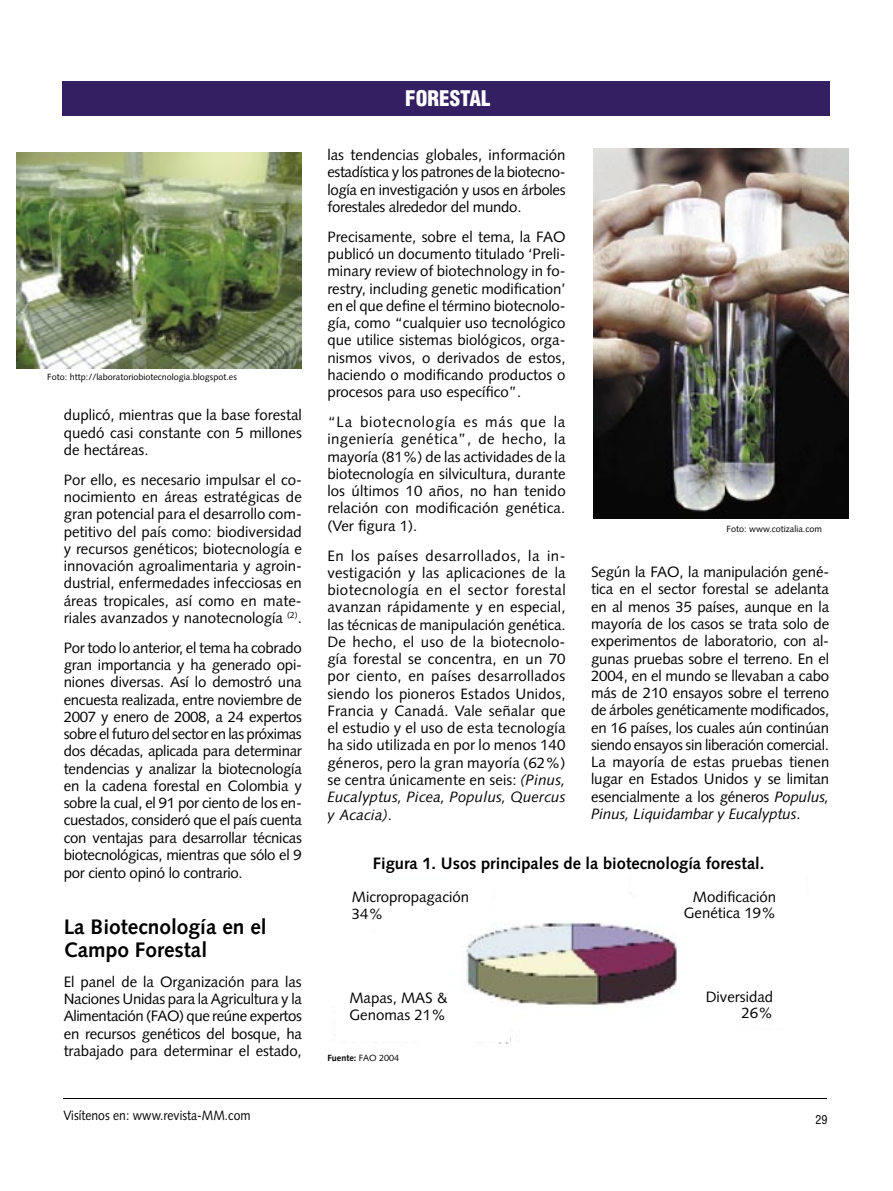
<style>
.page{position:relative;width:893px;height:1191px;background:#fff}
.page>*{position:absolute;margin:0;border:0;box-sizing:border-box;transform-origin:0 0}
.t1{font:700 21px/22.5px "Syntax";color:#000}
.t2{font:900 condensed 21px "Helvetica";color:#fff}
.t3{font:700 16.5px "Syntax";color:#000}
.t4{font:15px/17.2px "Syntax";color:#000;text-align:justify}
.t5{font:13.5px "Syntax";color:#000;scale:.9 1}
.t6{font:condensed 12px "Helvetica";color:#000}
.t7{font:9px "Syntax";color:#000}
.t8{font:700 9px "Syntax";color:#000}
.s1{font-style:italic}
.s2{font-weight:400}
</style>
<div class="page">
<hr style="left:63px;top:1098px;width:764px;height:1px;background:#000">
<div style="left:63px;top:81px;width:767px;height:35px;background:#331f62"></div>
<img style="left:16px;top:152px;width:285px;height:216px">
<img style="left:594px;top:149px;width:255px;height:369px">
<img style="left:335px;top:922px;width:342px;height:121px">
<div style="left:339px;top:881px;width:152px;height:46px;background:#fff"></div>
<svg style="left:630px;top:895px;width:47px;height:51px"></svg>
<svg style="left:336px;top:992px;width:175px;height:50px"></svg>
<p class="t7" style="left:47px;top:372px;width:191px">Foto: http://laboratoriobiotecnologia.blogspot.es</p>
<p class="t4" style="left:64px;top:406px;width:240px">duplicó, mientras que la base forestal quedó casi constante con 5 millones de hectáreas.</p>
<p class="t4" style="left:64px;top:471px;width:240px">Por ello, es necesario impulsar el co&shy;nocimiento en áreas estratégicas de gran potencial para el desarrollo com&shy;petitivo del país como: biodiversidad y recursos genéticos; biotecnología e innovación agroalimentaria y agroin&shy;dustrial, enfermedades infecciosas en áreas tropicales, así como en mate&shy;riales avanzados y nanotecnología <sup>(2)</sup>.</p>
<p class="t4" style="left:64px;top:639px;width:240px">Por todo lo anterior, el tema ha cobrado gran importancia y ha generado opi&shy;niones diversas. Así lo demostró una encuesta realizada, entre noviembre de 2007 y enero de 2008, a 24 expertos sobre el futuro del sector en las próximas dos décadas, aplicada para determinar tendencias y analizar la biotecnología en la cadena forestal en Colombia y sobre la cual, el 91 por ciento de los en&shy;cuestados, consideró que el país cuenta con ventajas para desarrollar técnicas biotecnológicas, mientras que sólo el 9 por ciento opinó lo contrario.</p>
<h1 class="t1" style="left:64px;top:916px;width:205px">La Biotecnología en el<br>Campo Forestal</h1>
<p class="t4" style="left:64px;top:973px;width:240px">El panel de la Organización para las Naciones Unidas para la Agricultura y la Alimentación (FAO) que reúne expertos en recursos genéticos del bosque, ha trabajado para determinar el estado,</p>
<h1 class="t2" style="left:405px;top:85px;width:87px">FORESTAL</h1>
<p class="t4" style="left:327px;top:146px;width:240px">las tendencias globales, información estadística y los patrones de la biotecno&shy;logía en investigación y usos en árboles forestales alrededor del mundo.</p>
<p class="t4" style="left:327px;top:228px;width:240px">Precisamente, sobre el tema, la FAO publicó un documento titulado ‘Preli&shy;minary review of biotechnology in fo&shy;restry, including genetic modification’ en el que define el término biotecnolo&shy;gía, como “cualquier uso tecnológico que utilice sistemas biológicos, orga&shy;nismos vivos, o derivados de estos, haciendo o modificando productos o procesos para uso específico”.</p>
<p class="t4" style="left:327px;top:413px;width:240px">“La biotecnología es más que la ingeniería genética”, de hecho, la mayoría (81%) de las actividades de la biotecnología en silvicultura, durante los últimos 10 años, no han tenido relación con modificación genética. (Ver figura 1).</p>
<p class="t4" style="left:327px;top:547px;width:240px">En los países desarrollados, la in&shy;vestigación y las aplicaciones de la biotecnología en el sector forestal avanzan rápidamente y en especial, las técnicas de manipulación genética.<br>De hecho, el uso de la biotecnolo&shy;gía forestal se concentra, en un 70 por ciento, en países desarrollados siendo los pioneros Estados Unidos, Francia y Canadá. Vale señalar que el estudio y el uso de esta tecnología ha sido utilizada en por lo menos 140 géneros, pero la gran mayoría (62%) se centra únicamente en seis: <span class="s1">(Pinus, Eucalyptus, Picea, Populus, Quercus y Acacia)</span>.</p>
<p class="t7" style="left:727px;top:523px;width:97px">Foto: www.cotizalia.com</p>
<p class="t4" style="left:591px;top:563px;width:240px">Según la FAO, la manipulación gené&shy;tica en el sector forestal se adelanta en al menos 35 países, aunque en la mayoría de los casos se trata solo de experimentos de laboratorio, con al&shy;gunas pruebas sobre el terreno. En el 2004, en el mundo se llevaban a cabo más de 210 ensayos sobre el terreno de árboles genéticamente modificados, en 16 países, los cuales aún continúan siendo ensayos sin liberación comercial.<br>La mayoría de estas pruebas tienen lugar en Estados Unidos y se limitan esencialmente a los géneros <span class="s1">Populus, Pinus, Liquidambar y Eucalyptus</span>.</p>
<p class="t3" style="left:373px;top:853px;width:393px">Figura 1. Usos principales de la biotecnología forestal.</p>
<p class="t4" style="left:352px;top:888px;width:119px;line-height:16.5px">Micropropagación<br>34%</p>
<p class="t4" style="left:684px;top:888px;width:94px;line-height:16.5px;text-align:right">Modificación<br>Genética 19%</p>
<p class="t4" style="left:349px;top:990px;width:100px;line-height:16.5px">Mapas, MAS &amp;<br>Genomas 21%</p>
<p class="t8" style="left:327px;top:1052px;width:73px">Fuente: <span class="s2">FAO 2004</span></p>
<p class="t4" style="left:706px;top:988px;width:69px;line-height:16.5px;text-align:right">Diversidad<br>26%</p>
<p class="t5" style="left:63px;top:1107px;width:209px">Visítenos en: www.revista-MM.com</p>
<p class="t6" style="left:816px;top:1112px;width:13px">29</p>
</div>
